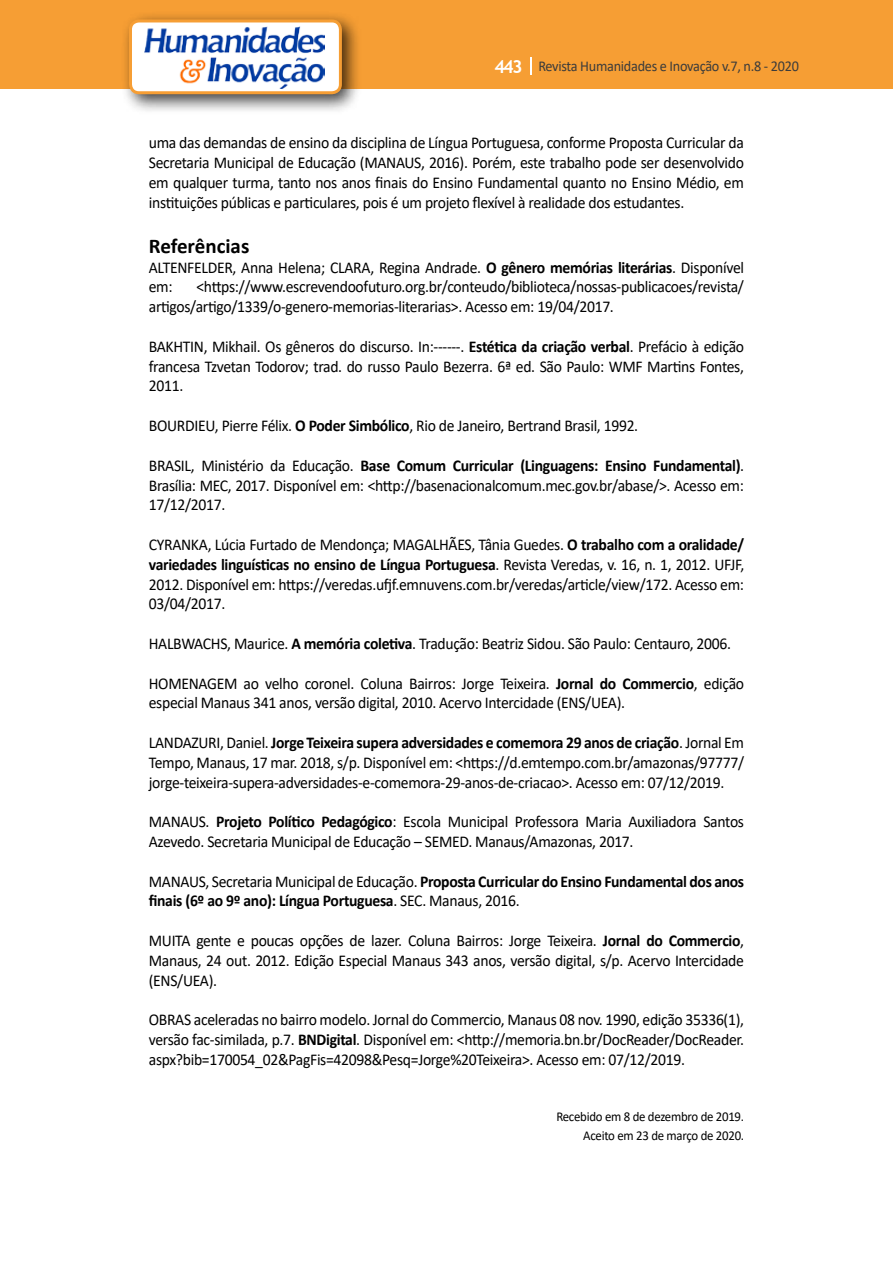
<style>
.page{position:relative;width:893px;height:1263px;background:#fff}
.page>*{position:absolute;margin:0;border:0;box-sizing:border-box;transform-origin:0 0}
.t1{font:700 21px "Calibri";color:#000}
.t2{font:16.5px/19.8px "Calibri";letter-spacing:-.02em;color:#000;text-align:justify;scale:.95 1}
.t3{font:700 16.5px/19.8px "Calibri";letter-spacing:-.02em;color:#000;scale:.95 1}
.t4{font:15px "Calibri";letter-spacing:-.02em;color:#3c3c3b;scale:.95 1}
.t5{font:13.5px/19.8px "Calibri";letter-spacing:-.02em;color:#000;text-align:right;scale:.95 1}
.s1{font-family:"Trebuchet MS";font-weight:700;font-size:18px;color:#fff}
.s2{font-weight:700}
.s3{font-weight:400}
</style>
<div class="page">
<div style="left:0;top:0;width:893px;height:88px;background:#f69e34"></div>
<svg style="left:530px;top:57px;width:2px;height:18px"></svg>
<div style="left:121px;top:11px;width:241px;height:103px;background:#000;opacity:.75"></div>
<div style="left:130px;top:21px;width:210px;height:72px;background:#fff;border-radius:9px"></div>
<img style="left:144px;top:27px;width:181px;height:62px">
<div style="left:129px;top:19px;width:213px;height:75px;border:3px solid #f69e34;border-radius:9px"></div>
<p class="t4" style="left:495px;top:56px;width:322px"><span class="s1">443</span> Revista Humanidades e Inovação v.7, n.8 - 2020</p>
<p class="t2" style="left:149px;top:133px;width:628px">uma das demandas de ensino da disciplina de Língua Portuguesa, conforme Proposta Curricular da Secretaria Municipal de Educação (MANAUS, 2016). Porém, este trabalho pode ser desenvolvido em qualquer turma, tanto nos anos finais do Ensino Fundamental quanto no Ensino Médio, em instituições públicas e particulares, pois é um projeto flexível à realidade dos estudantes.</p>
<p class="t1" style="left:149px;top:231px;width:102px">Referências</p>
<p class="t2" style="left:149px;top:257px;width:628px">ALTENFELDER, Anna Helena; CLARA, Regina Andrade. <span class="s2">O gênero memórias literárias</span>. Disponível em:</p>
<p class="t2" style="left:149px;top:277px;width:628px;text-indent:48px">&lt;https://www.escrevendoofuturo.org.br/conteudo/biblioteca/nossas-publicacoes/revista/ artigos/artigo/1339/o-genero-memorias-literarias&gt;. Acesso em: 19/04/2017.</p>
<p class="t2" style="left:149px;top:336px;width:628px">BAKHTIN, Mikhail. Os gêneros do discurso. In:------. <span class="s2">Estética da criação verbal</span>. Prefácio à edição francesa Tzvetan Todorov; trad. do russo Paulo Bezerra. 6ª ed. São Paulo: WMF Martins Fontes, 2011.</p>
<p class="t2" style="left:149px;top:415px;width:517px">BOURDIEU, Pierre Félix. <span class="s2">O Poder Simbólico</span>, Rio de Janeiro, Bertrand Brasil, 1992.</p>
<p class="t2" style="left:149px;top:455px;width:628px">BRASIL, Ministério da Educação. <span class="s2">Base Comum Curricular (Linguagens: Ensino Fundamental)</span>.<br>Brasília: MEC, 2017. Disponível em: &lt;http://basenacionalcomum.mec.gov.br/abase/&gt;. Acesso em:<br>17/12/2017.</p>
<p class="t2" style="left:149px;top:534px;width:628px">CYRANKA, Lúcia Furtado de Mendonça; MAGALHÃES, Tânia Guedes. <span class="s2">O trabalho com a oralidade/ variedades linguísticas no ensino de Língua Portuguesa</span>. Revista Veredas, v. 16, n. 1, 2012. UFJF, 2012. Disponível em: https://veredas.ufjf.emnuvens.com.br/veredas/article/view/172. Acesso em:<br>03/04/2017.</p>
<p class="t2" style="left:149px;top:633px;width:614px">HALBWACHS, Maurice. <span class="s2">A memória coletiva</span>. Tradução: Beatriz Sidou. São Paulo: Centauro, 2006.</p>
<p class="t2" style="left:149px;top:673px;width:628px">HOMENAGEM ao velho coronel. Coluna Bairros: Jorge Teixeira. <span class="s2">Jornal do Commercio</span>, edição especial Manaus 341 anos, versão digital, 2010. Acervo Intercidade (ENS/UEA).</p>
<p class="t2" style="left:149px;top:732px;width:628px">LANDAZURI, Daniel. <span class="s2">Jorge Teixeira supera adversidades e comemora 29 anos de criação</span>. Jornal Em Tempo, Manaus, 17 mar. 2018, s/p. Disponível em: &lt;https://d.emtempo.com.br/amazonas/97777/ jorge-teixeira-supera-adversidades-e-comemora-29-anos-de-criacao&gt;. Acesso em: 07/12/2019.</p>
<p class="t2" style="left:149px;top:811px;width:628px">MANAUS. <span class="s2">Projeto Político Pedagógico</span>: Escola Municipal Professora Maria Auxiliadora Santos<br>Azevedo. Secretaria Municipal de Educação – SEMED. Manaus/Amazonas, 2017.</p>
<p class="t3" style="left:149px;top:871px;width:628px"><span class="s3">MANAUS, Secretaria Municipal de Educação.</span> Proposta Curricular do Ensino Fundamental dos anos finais (6º ao 9º ano): Língua Portuguesa<span class="s3">. SEC. Manaus, 2016.</span></p>
<p class="t2" style="left:149px;top:930px;width:628px">MUITA gente e poucas opções de lazer. Coluna Bairros: Jorge Teixeira. <span class="s2">Jornal do Commercio</span>, Manaus, 24 out. 2012. Edição Especial Manaus 343 anos, versão digital, s/p. Acervo Intercidade (ENS/UEA).</p>
<p class="t2" style="left:149px;top:1009px;width:628px">OBRAS aceleradas no bairro modelo. Jornal do Commercio, Manaus 08 nov. 1990, edição 35336(1), versão fac-similada, p.7. <span class="s2">BNDigital</span>. Disponível em: &lt;http://memoria.bn.br/DocReader/DocReader. aspx?bib=170054_02&amp;PagFis=42098&amp;Pesq=Jorge%20Teixeira&gt;. Acesso em: 07/12/2019.</p>
<p class="t5" style="left:556px;top:1106px;width:199px">Recebido em 8 de dezembro de 2019.<br>Aceito em 23 de março de 2020.</p>
</div>
